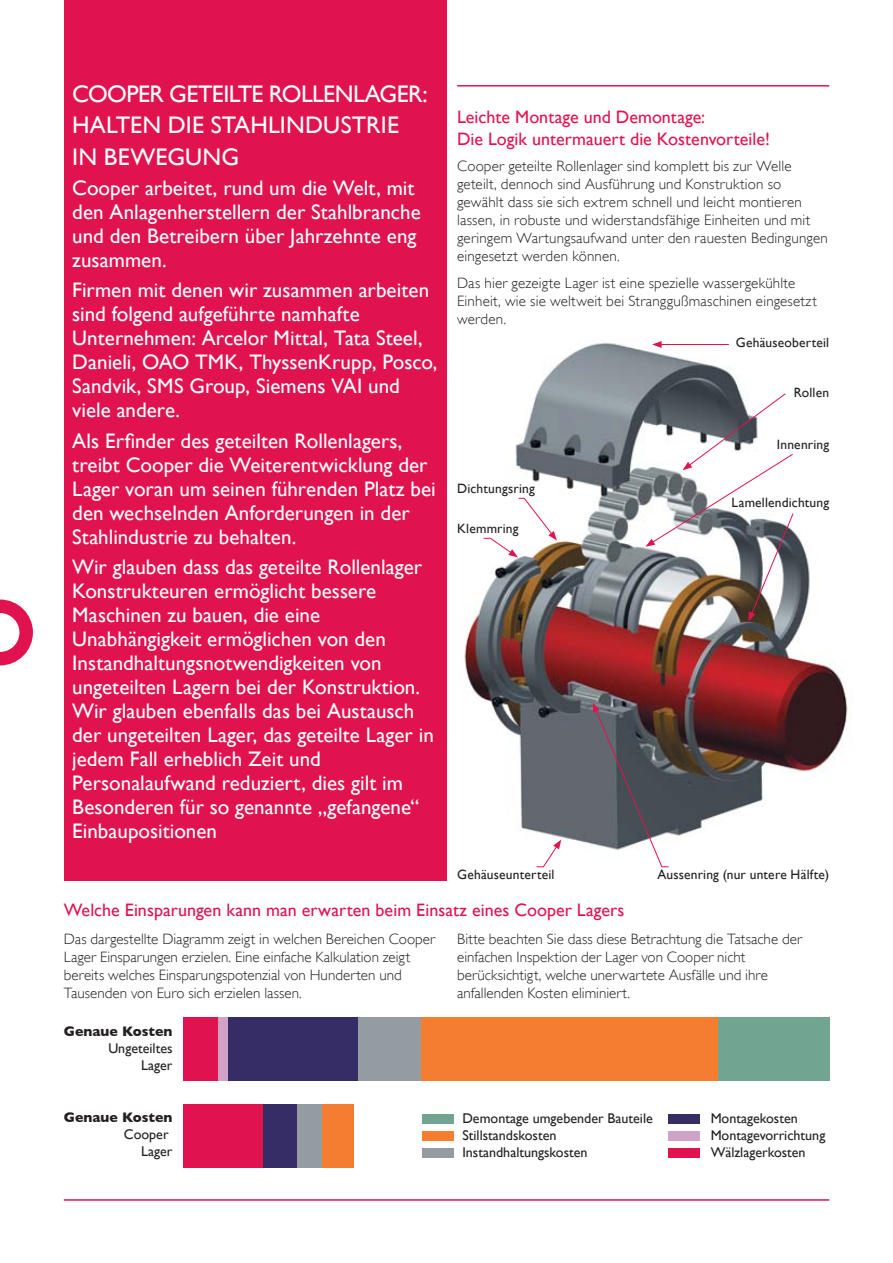
<style>
.page{position:relative;width:893px;height:1263px;background:#fff}
.page>*{position:absolute;margin:0;border:0;box-sizing:border-box;transform-origin:0 0}
.t1{font:24px/31.5px "Gill Sans";letter-spacing:-.005em;color:#fff}
.t2{font:21px/24px "Gill Sans";color:#fff}
.t3{font:18px/21.6px "Gill Sans";color:#e1134f}
.t4{font:300 15px/18px "Gill Sans";letter-spacing:.01em;color:#231f20}
.t5{font:14.1px/17px "Gill Sans";color:#231f20;text-align:right}
.t6{font:700 14.1px "Gill Sans";color:#231f20}
.t7{font:13.5px "Gill Sans";letter-spacing:.015em;color:#231f20}
</style>
<div class="page">
<svg style="left:0;top:599px;width:33px;height:66px"></svg>
<img style="left:464px;top:342px;width:386px;height:526px">
<div style="left:64px;top:0;width:382px;height:880px;background:#e1134f"></div>
<div style="left:183px;top:1017px;width:35px;height:64px;background:#e1134f"></div>
<div style="left:421px;top:1017px;width:297px;height:64px;background:#f47d30"></div>
<div style="left:358px;top:1017px;width:63px;height:64px;background:#949ca1"></div>
<div style="left:218px;top:1017px;width:10px;height:64px;background:#d1a2c7"></div>
<div style="left:228px;top:1017px;width:130px;height:64px;background:#362c66"></div>
<div style="left:718px;top:1017px;width:111px;height:64px;background:#72a492"></div>
<div style="left:183px;top:1104px;width:80px;height:63px;background:#e1134f"></div>
<div style="left:322px;top:1104px;width:31px;height:63px;background:#f47d30"></div>
<div style="left:296px;top:1104px;width:26px;height:63px;background:#949ca1"></div>
<div style="left:263px;top:1104px;width:33px;height:63px;background:#362c66"></div>
<div style="left:422px;top:1114px;width:31px;height:9px;background:#72a492"></div>
<div style="left:422px;top:1131px;width:31px;height:9px;background:#f47d30"></div>
<div style="left:422px;top:1148px;width:31px;height:9px;background:#949ca1"></div>
<div style="left:668px;top:1114px;width:32px;height:9px;background:#362c66"></div>
<div style="left:668px;top:1131px;width:32px;height:9px;background:#d1a2c7"></div>
<div style="left:668px;top:1148px;width:32px;height:9px;background:#e1134f"></div>
<hr style="left:457px;top:85px;width:372px;height:2px;background:#e1134f">
<hr style="left:64px;top:1199px;width:765px;height:2px;background:#e1134f">
<svg style="left:536px;top:839px;width:25px;height:28px"></svg>
<hr style="left:659px;top:344px;width:70px;height:1px;background:#e1134f">
<svg style="left:652px;top:341px;width:10px;height:7px"></svg>
<svg style="left:483px;top:498px;width:74px;height:59px"></svg>
<svg style="left:645px;top:393px;width:149px;height:229px"></svg>
<svg style="left:593px;top:703px;width:76px;height:164px;background:#6c6c72"></svg>
<p class="t1" style="left:72px;top:78px;width:357px">Cooper Geteilte Rollenlag er:<br>Halten die Stah lindustrie in Bewegung</p>
<p class="t2" style="left:72px;top:176px;width:350px">Cooper arbeitet, rund um die Welt, mit den Anlagenherstellern der Stahlbranche und den Betreibern über Jahrzehnte eng zusammen.</p>
<p class="t2" style="left:72px;top:278px;width:358px">Firmen mit denen wir zusammen arbeiten sind folgend aufgeführte namhafte<br>Unternehmen: Arcelor Mittal, Tata Steel,<br>Danieli, OAO</p>
<p class="t2" style="left:72px;top:350px;width:367px;text-indent:123px">TMK, ThyssenKrupp, Posco,<br>Sandvik, SMS Group, Siemens VAI und viele andere.</p>
<p class="t2" style="left:72px;top:429px;width:365px">Als Erfinder des geteilten Rollenlagers, treibt Cooper die Weiterentwicklung der Lager voran um seinen führenden Platz bei den wechselnden Anforderungen in der Stahlindustrie zu behalten.</p>
<p class="t2" style="left:72px;top:555px;width:363px">Wir glauben dass das geteilte Rollenlager Konstrukteuren ermöglicht bessere Maschinen zu bauen, die eine Unabhängigkeit ermöglichen von den<br>I nstandhaltungsnotwendigkeiten von ungeteilten Lagern bei der Konstruktion.<br>Wir glauben ebenfalls das bei Austausch der ungeteilten Lager, das geteilte Lager in jedem Fall erheblich Zeit und Personalaufwand reduziert, dies gilt im Besonderen für so genannte „gefangene“ Einbaupositionen</p>
<p class="t3" style="left:457px;top:106px;width:314px">Leichte Montage und Demontage:<br>Die Logik untermauert die Kostenvorteile!</p>
<p class="t4" style="left:457px;top:157px;width:372px">Cooper geteilte Rollenlager sind komplett bis zur Welle geteilt, dennoch sind Ausführung und Konstruktion so gewählt dass sie sich extrem schnell und leicht montieren lassen, in robuste und widerstandsfähige Einheiten und mit geringem Wartungsaufwand unter den rauesten Bedingungen eingesetzt werden können.</p>
<p class="t4" style="left:457px;top:274px;width:361px">Das hier gezeigte Lager ist eine spezielle wassergekühlte<br>Einheit, wie sie weltweit bei Stranggußmaschinen eingesetzt werden.</p>
<p class="t7" style="left:736px;top:335px;width:95px">Gehäuseoberteil</p>
<p class="t7" style="left:794px;top:385px;width:37px">Rollen</p>
<p class="t7" style="left:457px;top:481px;width:79px">Dichtungsring</p>
<p class="t7" style="left:457px;top:520px;width:63px">Klemmring</p>
<p class="t7" style="left:777px;top:437px;width:54px">I nnenring</p>
<p class="t7" style="left:732px;top:494px;width:99px">Lamellendichtung</p>
<p class="t7" style="left:457px;top:867px;width:99px">Gehäuseunterteil</p>
<p class="t7" style="left:657px;top:867px;width:173px">Aussenring (nur untere Hälfte)</p>
<p class="t3" style="left:64px;top:899px;width:562px">Welche Einsparungen kann man erwarten beim Einsatz eines Cooper Lagers</p>
<p class="t4" style="left:64px;top:930px;width:373px">Das dargestellte Diagramm zeigt in welchen Bereichen Cooper Lager Einsparungen erzielen. Eine einfache Kalkulation zeigt bereits welches Einsparungspotenzial von Hunderten und Tausenden von Euro sich erzielen lassen.</p>
<p class="t6" style="left:64px;top:1023px;width:110px">Genaue Kosten</p>
<p class="t5" style="left:108px;top:1039px;width:66px">Ungeteiltes<br>Lager</p>
<p class="t6" style="left:64px;top:1109px;width:110px">Genaue Kosten</p>
<p class="t5" style="left:124px;top:1125px;width:50px">Cooper<br>Lager</p>
<p class="t4" style="left:457px;top:930px;width:346px">Bitte beachten Sie dass diese Betrachtung die Tatsache der einfachen Inspektion der Lager von Cooper nicht berücksichtigt, welche unerwartete Ausfälle und ihre anfallenden Kosten eliminiert.</p>
<p class="t5" style="left:462px;top:1110px;width:192px;text-align:left">Demontage umgebender Bauteile<br>Stillstandskosten<br>Instandhaltungskosten</p>
<p class="t5" style="left:711px;top:1110px;width:116px;text-align:left">Montagekosten<br>Montagevorrichtung<br>Wälzlagerkosten</p>
</div>
